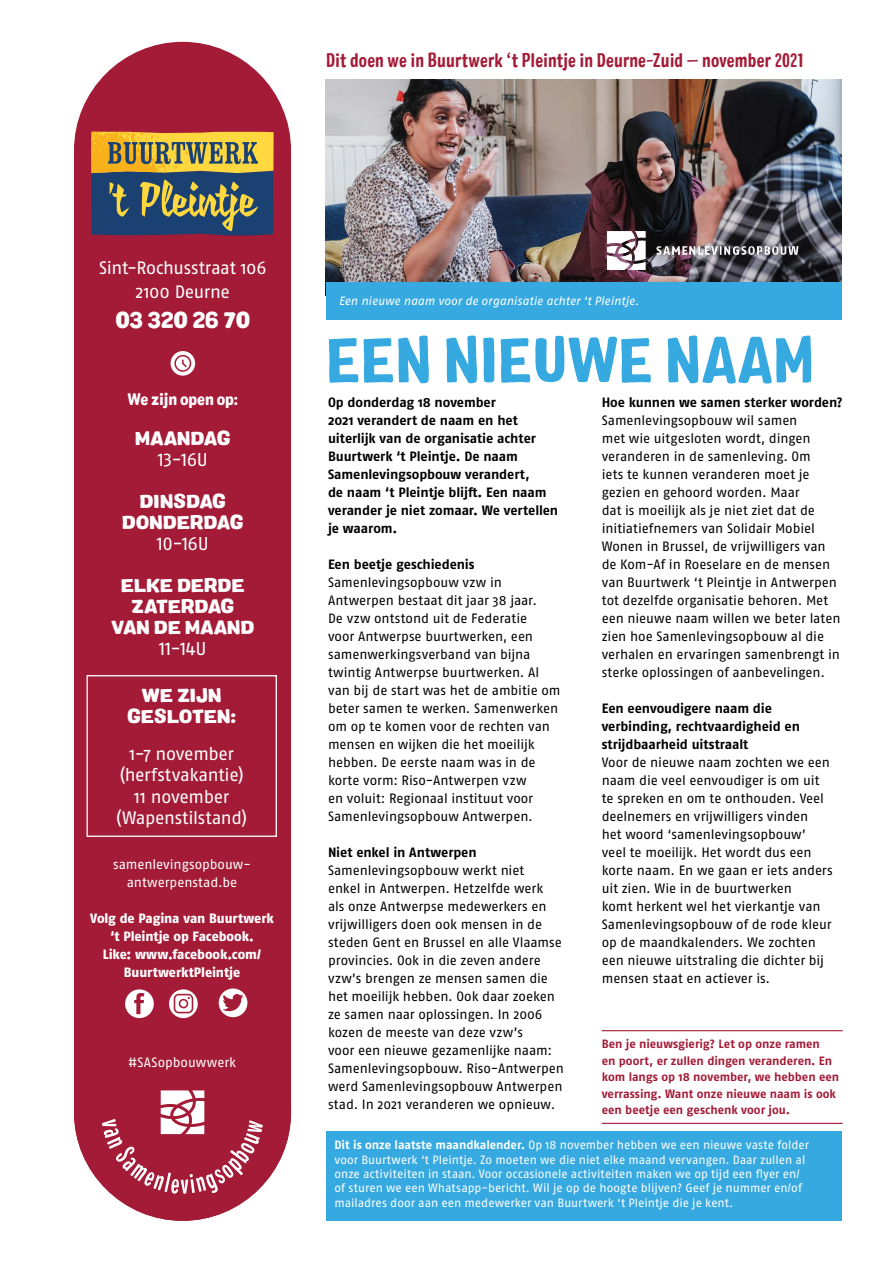
<style>
.page{position:relative;width:893px;height:1263px;background:#fff}
.page>*{position:absolute;margin:0;border:0;box-sizing:border-box;transform-origin:0 0}
.t1{font:63px "Colby Nr Blk";color:#36a9e1}
.t2{font:22.5px "Colby St Blk";letter-spacing:-.015em;color:#fff}
.t3{font:19.5px "Colby Cd Bld";letter-spacing:.005em;color:#a31b37}
.t4{font:18.6px/21px "Colby St Blk";letter-spacing:-.015em;color:#fff;text-align:center}
.t5{font:18.6px "Fago OT";letter-spacing:-.025em;color:#fff}
.t6{font:18px/21.6px "Fago OT";letter-spacing:-.02em;color:#fff;text-align:center}
.t7{font:16.5px "Colby Nr Blk";letter-spacing:-.01em;color:#fff}
.t8{font:13.5px/18px "Fago OT";letter-spacing:-.005em;color:#000}
.t9{font:700 13.5px/18px "Fago OT";letter-spacing:-.01em;color:#000}
.t10{font:800 13.5px/18px "Fago OT";letter-spacing:-.005em;color:#fff;text-align:center}
.t11{font:13.5px/18px "Fago OT";letter-spacing:-.005em;color:#fff;text-align:center}
.t12{font:12px/14.4px "Fago OT";color:#fff}
.t13{font:700 12px/16.5px "Fago OT";letter-spacing:-.005em;color:#a31b37}
.t14{font:italic 12px "Fago OT";color:#fff}
.s1{font-weight:700}
</style>
<div class="page">
<div style="left:74px;top:42px;width:217px;height:1179px;background:#a31b37;border-radius:109px"></div>
<svg style="left:102px;top:1090px;width:161px;height:104px"></svg>
<svg style="left:171px;top:351px;width:24px;height:25px"></svg>
<svg style="left:91px;top:132px;width:183px;height:103px;background:#787a59"></svg>
<div style="left:87px;top:675px;width:190px;height:162px;border:1px solid #fff"></div>
<svg style="left:219px;top:988px;width:28px;height:29px"></svg>
<svg style="left:125px;top:989px;width:29px;height:29px"></svg>
<svg style="left:169px;top:989px;width:29px;height:29px"></svg>
<svg style="left:180px;top:1000px;width:7px;height:7px"></svg>
<img style="left:325px;top:79px;width:516px;height:216px">
<div style="left:326px;top:282px;width:516px;height:38px;background:#36a9e1"></div>
<hr style="left:602px;top:1030px;width:241px;height:1px;background:#a31b37">
<hr style="left:602px;top:1123px;width:241px;height:1px;background:#a31b37">
<div style="left:326px;top:1131px;width:516px;height:89px;background:#36a9e1"></div>
<img style="left:594px;top:218px;width:222px;height:64px">
<h3 class="t3" style="left:326px;top:48px;width:479px">Dit doen we in Buurtwerk ‘t Pleintje in Deurne-Zuid — november 2021</h3>
<h3 class="t6" style="left:99px;top:256px;width:169px;line-height:24px">Sint-Rochusstraat 106<br>2100 Deurne</h3>
<h2 class="t2" style="left:115px;top:304px;width:137px">03 320 26 70</h2>
<p class="t7" style="left:127px;top:389px;width:112px">We zijn open op:</p>
<h3 class="t4" style="left:135px;top:428px;width:97px">MAANDAG</h3>
<h3 class="t5" style="left:158px;top:448px;width:51px">13-16U</h3>
<h3 class="t4" style="left:122px;top:491px;width:123px">DINSDAG<br>DONDERDAG</h3>
<h3 class="t5" style="left:157px;top:532px;width:53px">10-16U</h3>
<h3 class="t4" style="left:111px;top:575px;width:145px">ELKE DERDE<br>ZATERDAG<br>VAN DE MAAND</h3>
<h3 class="t5" style="left:159px;top:637px;width:49px">11-14U</h3>
<h3 class="t4" style="left:127px;top:685px;width:111px">WE ZIJN<br>GESLOTEN:</h3>
<h3 class="t6" style="left:116px;top:742px;width:132px">1-7 november (herfstvakantie)<br>11 november (Wapenstilstand)</h3>
<p class="t11" style="left:113px;top:855px;width:139px">samenlevingsopbouw&shy;antwerpenstad.be</p>
<p class="t10" style="left:90px;top:909px;width:185px">Volg de Pagina van Buurtwerk ‘t Pleintje op Facebook.<br>Like: www.facebook.com/<br>BuurtwerktPleintje</p>
<p class="t11" style="left:128px;top:1053px;width:110px">#SASopbouwwerk</p>
<p class="t14" style="left:339px;top:293px;width:302px">Een nieuwe naam voor de organisatie achter ‘t Pleintje.</p>
<h1 class="t1" style="left:326px;top:320px;width:490px">EEN NIEUWE NAAM</h1>
<p class="t9" style="left:602px;top:393px;width:242px">Hoe kunnen we samen sterker worden?</p>
<p class="t8" style="left:602px;top:411px;width:240px">Samenlevingsopbouw wil samen<br>met wie uitgesloten wordt, dingen veranderen in de samenleving. Om<br>iets te kunnen veranderen moet je gezien en gehoord worden. Maar<br>dat is moeilijk als je niet ziet dat de initiatiefnemers van Solidair Mobiel Wonen in Brussel, de vrijwilligers van de Kom-Af in Roeselare en de mensen van Buurtwerk ‘t Pleintje in Antwerpen tot dezelfde organisatie behoren. Met een nieuwe naam willen we beter laten zien hoe Samenlevingsopbouw al die verhalen en ervaringen samenbrengt in sterke oplossingen of aanbevelingen.</p>
<p class="t9" style="left:602px;top:699px;width:200px">Een eenvoudigere naam die verbinding, rechtvaardigheid en strijdbaarheid uitstraalt</p>
<p class="t8" style="left:602px;top:753px;width:232px">Voor de nieuwe naam zochten we een naam die veel eenvoudiger is om uit te spreken en om te onthouden. Veel deelnemers en vrijwilligers vinden<br>het woord ‘samenlevingsopbouw’ veel te moeilijk. Het wordt dus een korte naam. En we gaan er iets anders uit zien. Wie in de buurtwerken<br>komt herkent wel het vierkantje van Samenlevingsopbouw of de rode kleur op de maandkalenders. We zochten een nieuwe uitstraling die dichter bij mensen staat en actiever is.</p>
<p class="t9" style="left:328px;top:393px;width:232px">Op donderdag 18 november<br>2021 verandert de naam en het uiterlijk van de organisatie achter<br>Buurtwerk ‘t Pleintje. De naam<br>Samenlevingsopbouw verandert,<br>de naam ‘t Pleintje blijft. Een naam verander je niet zomaar. We vertellen je waarom.</p>
<p class="t9" style="left:328px;top:555px;width:148px">Een beetje geschiedenis</p>
<p class="t8" style="left:328px;top:573px;width:234px">Samenlevingsopbouw vzw in Antwerpen bestaat dit jaar 38 jaar.<br>De vzw ontstond uit de Federatie<br>voor Antwerpse buurtwerken, een samenwerkingsverband van bijna twintig Antwerpse buurtwerken. Al van bij de start was het de ambitie om beter samen te werken. Samenwerken om op te komen voor de rechten van mensen en wijken die het moeilijk hebben. De eerste naam was in de korte vorm: Riso-Antwerpen vzw<br>en voluit: Regionaal instituut voor Samenlevingsopbouw Antwerpen.</p>
<p class="t9" style="left:328px;top:843px;width:150px">Niet enkel in Antwerpen</p>
<p class="t8" style="left:328px;top:861px;width:237px">Samenlevingsopbouw werkt niet<br>enkel in Antwerpen. Hetzelfde werk<br>als onze Antwerpse medewerkers en vrijwilligers doen ook mensen in de steden Gent en Brussel en alle Vlaamse provincies. Ook in die zeven andere vzw’s brengen ze mensen samen die het moeilijk hebben. Ook daar zoeken ze samen naar oplossingen. In 2006 kozen de meeste van deze vzw’s<br>voor een nieuwe gezamenlijke naam:<br>Samenlevingsopbouw. Riso-Antwerpen werd Samenlevingsopbouw Antwerpen stad. In 2021 veranderen we opnieuw.</p>
<p class="t13" style="left:602px;top:1036px;width:239px">Ben je nieuwsgierig? Let op onze ramen<br>en poort, er zullen dingen veranderen. En kom langs op 18 november, we hebben een verrassing. Want onze nieuwe naam is ook een beetje een geschenk voor jou.</p>
<p class="t12" style="left:334px;top:1138px;width:476px"><span class="s1">Dit is onze laatste maandkalender.</span> Op 18 november hebben we een nieuwe vaste folder voor Buurtwerk ‘t Pleintje. Zo moeten we die niet elke maand vervangen. Daar zullen al onze activiteiten in staan. Voor occasionele activiteiten maken we op tijd een flyer en/ of sturen we een Whatsapp-bericht. Wil je op de hoogte blijven? Geef je nummer en/of mailadres door aan een medewerker van Buurtwerk ‘t Pleintje die je kent.</p>
</div>
